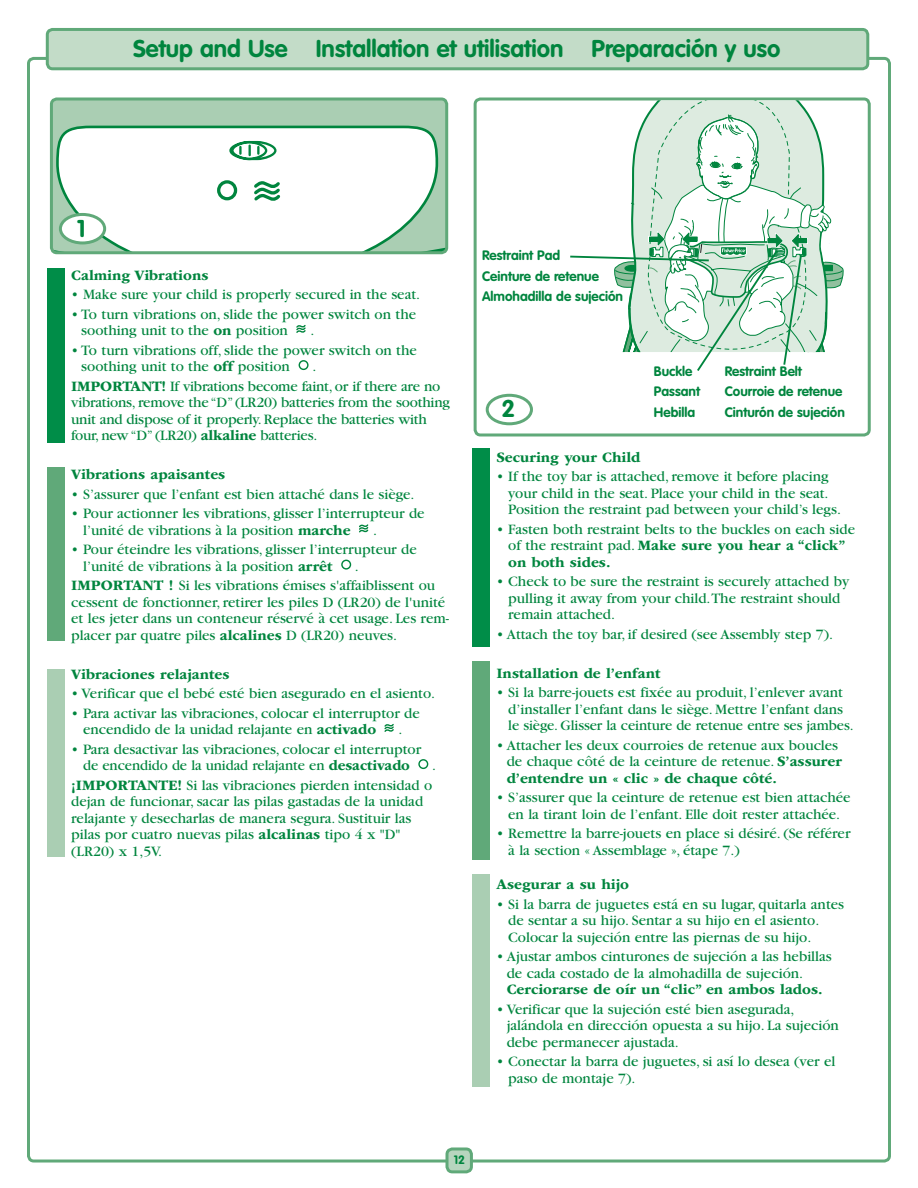
<style>
.page{position:relative;width:918px;height:1188px;background:#fff}
.page>*{position:absolute;margin:0;border:0;box-sizing:border-box;transform-origin:0 0}
.t1{font:700 24px "VAG Rounded Std";color:#00853e}
.t2{font:15px/16.5px "Garamond";color:#00853e}
.t3{font:700 15px/16.5px "ITC Garamond Std";color:#00853e}
.t4{font:700 13.5px/20.2px "VAG Rounded Std";color:#00853e}
.t5{font:700 12px "VAG Rounded Std";color:#00853e}
.s1{font-family:"ITC Garamond Std";font-weight:700}
.s2{font-family:"Garamond";font-weight:400}
</style>
<div class="page">
<div style="left:474px;top:98px;width:397px;height:338px;border:3px solid #60a979;border-radius:5px"></div>
<svg style="left:568px;top:97px;width:276px;height:274px"></svg>
<div style="left:47px;top:29px;width:821px;height:40px;background:#c3dcc8;border-radius:5px"></div>
<div style="left:46px;top:28px;width:823px;height:42px;border:3px solid #60a979;border-radius:5px"></div>
<div style="left:472px;top:448px;width:18px;height:198px;background:#008d48"></div>
<div style="left:473px;top:662px;width:17px;height:198px;background:#60a979"></div>
<div style="left:472px;top:875px;width:18px;height:212px;background:#aaceb3"></div>
<div style="left:47px;top:268px;width:18px;height:174px;background:#008d48"></div>
<div style="left:47px;top:467px;width:18px;height:174px;background:#60a979"></div>
<div style="left:47px;top:669px;width:18px;height:187px;background:#aaceb3"></div>
<div style="left:51px;top:99px;width:396px;height:154px;background:#aaceb3"></div>
<svg style="left:55px;top:124px;width:384px;height:126px"></svg>
<svg style="left:215px;top:179px;width:68px;height:25px"></svg>
<svg style="left:228px;top:140px;width:50px;height:21px"></svg>
<div style="left:50px;top:98px;width:398px;height:156px;border:3px solid #60a979;border-radius:5px"></div>
<svg style="left:296px;top:325px;width:10px;height:8px"></svg>
<div style="left:299px;top:360px;width:10px;height:10px;border:1px solid #00853e;border-radius:50%"></div>
<svg style="left:359px;top:524px;width:10px;height:9px"></svg>
<div style="left:341px;top:560px;width:10px;height:10px;border:1px solid #00853e;border-radius:50%"></div>
<svg style="left:384px;top:723px;width:10px;height:9px"></svg>
<div style="left:418px;top:759px;width:10px;height:10px;border:1px solid #00853e;border-radius:50%"></div>
<div style="left:60px;top:214px;width:45px;height:29px;background:#fff;border-radius:50%"></div>
<div style="left:59px;top:213px;width:47px;height:31px;border:3px solid #60a979;border-radius:50%"></div>
<div style="left:486px;top:394px;width:47px;height:31px;border:3px solid #60a979;border-radius:50%"></div>
<div style="left:447px;top:1149px;width:24px;height:23px;background:#b7d5be;border-radius:5px"></div>
<div style="left:446px;top:1147px;width:27px;height:26px;border:3px solid #60a979;border-radius:5px"></div>
<h1 class="t1" style="left:133px;top:37px;width:649px">Setup and Use Installation et utilisation Preparación y uso</h1>
<h1 class="t1" style="left:77px;top:217px;width:10px">1</h1>
<p class="t3" style="left:71px;top:268px;width:139px">Calming Vibrations</p>
<p class="t2" style="left:71px;top:288px;width:350px">• Make sure your child is properly secured in the seat.</p>
<p class="t2" style="left:81px;top:307px;width:336px;text-indent:-10px">• To turn vibrations on, slide the power switch on the soothing unit to the <span class="s1">on</span> position</p>
<p class="t2" style="left:310px;top:324px;width:5px">.</p>
<p class="t2" style="left:81px;top:343px;width:337px;text-indent:-10px">• To turn vibrations off, slide the power switch on the soothing unit to the <span class="s1">off</span> position</p>
<p class="t2" style="left:71px;top:358px;width:371px;line-height:19.5px;text-indent:241px">.<br><span class="s1">IMPORTANT!</span> If vibrations become faint, or if there are no</p>
<p class="t2" style="left:71px;top:396px;width:380px">vibrations, remove the “D” (LR20) batteries from the soothing unit and dispose of it properly. Replace the batteries with four, new “D” (LR20) <span class="s1">alkaline</span> batteries.</p>
<p class="t3" style="left:71px;top:468px;width:156px">Vibrations apaisantes</p>
<p class="t2" style="left:71px;top:487px;width:345px">• S’assurer que l’enfant est bien attaché dans le siège.</p>
<p class="t2" style="left:83px;top:507px;width:343px;text-indent:-12px">• Pour actionner les vibrations, glisser l’interrupteur de l’unité de vibrations à la position <span class="s1">marche</span></p>
<p class="t2" style="left:373px;top:523px;width:5px">.</p>
<p class="t2" style="left:83px;top:543px;width:335px;text-indent:-12px">• Pour éteindre les vibrations, glisser l’interrupteur de l’unité de vibrations à la position <span class="s1">arrêt</span></p>
<p class="t2" style="left:71px;top:558px;width:365px;line-height:19.5px;text-indent:284px">.<br><span class="s1">IMPORTANT !</span> Si les vibrations émises s'affaiblissent ou</p>
<p class="t2" style="left:71px;top:595px;width:379px">cessent de fonctionner, retirer les piles D (LR20) de l'unité et les jeter dans un conteneur réservé à cet usage. Les rem&shy;placer par quatre piles <span class="s1">alcalines</span> D (LR20) neuves.</p>
<p class="t3" style="left:71px;top:667px;width:160px">Vibraciones relajantes</p>
<p class="t2" style="left:71px;top:687px;width:365px">• Verificar que el bebé esté bien asegurado en el asiento.</p>
<p class="t2" style="left:83px;top:706px;width:338px;text-indent:-12px">• Para activar las vibraciones, colocar el interruptor de encendido de la unidad relajante en <span class="s1">activado</span></p>
<p class="t2" style="left:399px;top:723px;width:5px">.</p>
<p class="t2" style="left:71px;top:742px;width:352px;text-align:center">• Para desactivar las vibraciones, colocar el interruptor de encendido de la unidad relajante en <span class="s1">desactivado</span></p>
<p class="t2" style="left:71px;top:757px;width:366px;line-height:19.5px;text-align:right">.<br><span class="s1">¡IMPORTANTE!</span> Si las vibraciones pierden intensidad o</p>
<p class="t2" style="left:71px;top:795px;width:353px">dejan de funcionar, sacar las pilas gastadas de la unidad relajante y desecharlas de manera segura. Sustituir las pilas por cuatro nuevas pilas <span class="s1">alcalinas</span> tipo 4 x "D" (LR20) x 1,5V.</p>
<p class="t4" style="left:482px;top:246px;width:142px">Restraint Pad<br>Ceinture de retenue<br>Almohadilla de sujeción</p>
<h1 class="t1" style="left:501px;top:397px;width:15px">2</h1>
<p class="t4" style="left:654px;top:362px;width:48px">Buckle<br>Passant<br>Hebilla</p>
<p class="t4" style="left:725px;top:362px;width:122px">Restraint Belt<br>Courroie de retenue<br>Cinturón de sujeción</p>
<p class="t3" style="left:496px;top:450px;width:146px">Securing your Child</p>
<p class="t2" style="left:508px;top:470px;width:334px;text-indent:-12px">• If the toy bar is attached, remove it before placing your child in the seat. Place your child in the seat.<br>Position the restraint pad between your child’s legs.</p>
<p class="t2" style="left:496px;top:522px;width:360px">• Fasten both restraint belts to the buckles on each side</p>
<p class="t3" style="left:508px;top:539px;width:339px"><span class="s2">of the restraint pad.</span> Make sure you hear a “click” on both sides.</p>
<p class="t2" style="left:508px;top:575px;width:343px;text-indent:-12px">• Check to be sure the restraint is securely attached by pulling it away from your child.The restraint should remain attached.</p>
<p class="t2" style="left:496px;top:627px;width:338px">• Attach the toy bar, if desired (see Assembly step 7).</p>
<p class="t3" style="left:496px;top:666px;width:166px">Installation de l’enfant</p>
<p class="t2" style="left:508px;top:686px;width:347px;text-indent:-12px">• Si la barre-jouets est fixée au produit, l’enlever avant d’installer l’enfant dans le siège. Mettre l’enfant dans le siège. Glisser la ceinture de retenue entre ses jambes.</p>
<p class="t2" style="left:496px;top:738px;width:347px;text-align:right">• Attacher les deux courroies de retenue aux boucles de chaque côté de la ceinture de retenue. <span class="s1">S’assurer</span></p>
<p class="t3" style="left:507px;top:771px;width:272px">d’entendre un « clic » de chaque côté.</p>
<p class="t2" style="left:496px;top:791px;width:356px;text-align:center">• S’assurer que la ceinture de retenue est bien attachée en la tirant loin de l’enfant. Elle doit rester attachée.</p>
<p class="t2" style="left:508px;top:827px;width:344px;text-indent:-12px">• Remettre la barre-jouets en place si désiré. (Se référer à la section « Assemblage », étape 7.)</p>
<p class="t3" style="left:496px;top:877px;width:134px">Asegurar a su hijo</p>
<p class="t2" style="left:508px;top:897px;width:337px;text-indent:-12px">• Si la barra de juguetes está en su lugar, quitarla antes de sentar a su hijo. Sentar a su hijo en el asiento.<br>Colocar la sujeción entre las piernas de su hijo.</p>
<p class="t2" style="left:507px;top:949px;width:326px;text-indent:-10px">• Ajustar ambos cinturones de sujeción a las hebillas de cada costado de la almohadilla de sujeción.</p>
<p class="t3" style="left:507px;top:982px;width:317px">Cerciorarse de oír un “clic” en ambos lados.</p>
<p class="t2" style="left:507px;top:1002px;width:334px;text-indent:-10px">• Verificar que la sujeción esté bien asegurada, jalándola en dirección opuesta a su hijo. La sujeción debe permanecer ajustada.</p>
<p class="t2" style="left:508px;top:1054px;width:329px;text-indent:-12px">• Conectar la barra de juguetes, si así lo desea (ver el paso de montaje 7).</p>
<p class="t5" style="left:454px;top:1154px;width:13px">12</p>
</div>
